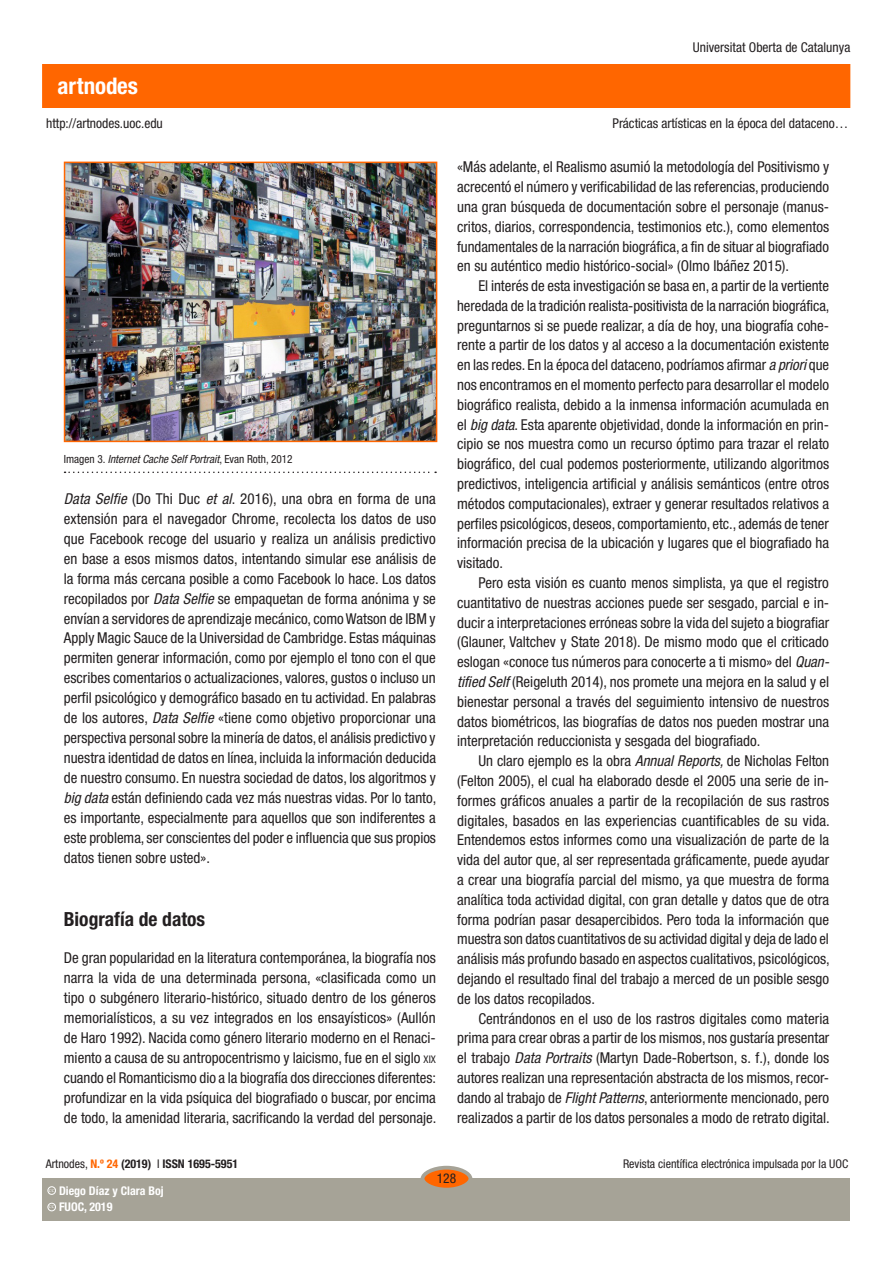
<style>
.page{position:relative;width:893px;height:1263px;background:#fff}
.page>*{position:absolute;margin:0;border:0;box-sizing:border-box;transform-origin:0 0}
.t1{font:700 condensed 22.95px "Helvetica Neue LT Std";color:#fff}
.SUBTITOLS{font:700 condensed 19.5px "Helvetica Neue LT Std";color:#231f20}
.text_general{font:condensed 15px/19.8px "Helvetica Neue LT Std";color:#231f20;text-align:justify}
.text_general_primerp{font:condensed 15px/20px "Helvetica Neue LT Std";color:#231f20;text-align:justify}
.t2{font:condensed 13.5px "Helvetica Neue LT Std";color:#231f20}
.t3{font:condensed 12px "Helvetica Neue LT Std";color:#231f20}
.t4{font:700 condensed 12px "Helvetica Neue LT Std";color:#231f20}
.t5{font:700 condensed 12px "Helvetica Neue LT Std";color:#fff}
.PEUSDEFOTO{font:italic condensed 11.25px "Helvetica Neue LT Std";color:#231f20}
.t6{font:600 3.9px "Adobe Caslon Pro";color:#fff}
.s1{font-style:normal}
.s2{font-style:italic}
.s3{font-size:10.5px}
.s4{font-weight:400}
.s5{color:#f60}
</style>
<div class="page">
<div style="left:43px;top:65px;width:807px;height:42px;background:#f60"></div>
<div style="left:43px;top:1178px;width:807px;height:42px;background:#a6a397"></div>
<div style="left:422px;top:1168px;width:48px;height:21px;background:#f60;border-radius:50%"></div>
<div style="left:421px;top:1166px;width:51px;height:25px;border:4px solid #a6a397;border-radius:50%"></div>
<div style="left:48px;top:1203px;width:8px;height:8px;border:1px solid #fff;border-radius:50%"></div>
<div style="left:48px;top:1186px;width:8px;height:8px;border:1px solid #fff;border-radius:50%"></div>
<img style="left:67px;top:165px;width:367px;height:274px">
<div style="left:64px;top:162px;width:373px;height:280px;border:2px solid #f60"></div>
<svg style="left:65px;top:471px;width:371px;height:2px"></svg>
<h1 class="t1" style="left:58px;top:72px;width:82px">artnodes</h1>
<p class="t2" style="left:46px;top:115px;width:118px">http://artnodes.uoc.edu</p>
<p class="PEUSDEFOTO" style="left:64px;top:453px;width:230px"><span class="s1">Imagen 3.</span> Internet Cache Self Portrait<span class="s1">, Evan Roth, 2012</span></p>
<p class="text_general_primerp" style="left:64px;top:488px;width:374px"><span class="s2">Data Selfie</span> (Do Thi Duc <span class="s2">et al</span>. 2016), una obra en forma de una extensión para el navegador Chrome, recolecta los datos de uso que Facebook recoge del usuario y realiza un análisis predictivo en base a esos mismos datos, intentando simular ese análisis de la forma más cercana posible a como Facebook lo hace. Los datos recopilados por <span class="s2">Data Selfie</span> se empaquetan de forma anónima y se envían a servidores de aprendizaje mecánico, como Watson de IBM y Apply Magic Sauce de la Universidad de Cambridge. Estas máquinas permiten generar información, como por ejemplo el tono con el que escribes comentarios o actualizaciones, valores, gustos o incluso un perfil psicológico y demográfico basado en tu actividad. En palabras de los autores, <span class="s2">Data Selfie</span> «tiene como objetivo proporcionar una perspectiva personal sobre la minería de datos, el análisis predictivo y nuestra identidad de datos en línea, incluida la información deducida de nuestro consumo. En nuestra sociedad de datos, los algoritmos y <span class="s2">big data</span> están definiendo cada vez más nuestras vidas. Por lo tanto, es importante, especialmente para aquellos que son indiferentes a este problema, ser conscientes del poder e influencia que sus propios datos tienen sobre usted».</p>
<p class="SUBTITOLS" style="left:64px;top:907px;width:143px">Biografía de datos</p>
<p class="text_general_primerp" style="left:64px;top:947px;width:374px">De gran popularidad en la literatura contemporánea, la biografía nos narra la vida de una determinada persona, «clasificada como un tipo o subgénero literario-histórico, situado dentro de los géneros memorialísticos, a su vez integrados en los ensayísticos» (Aullón de Haro 1992). Nacida como género literario moderno en el Renaci&shy;miento a causa de su antropocentrismo y laicismo, fue en el siglo <span class="s3">xix </span>cuando el Romanticismo dio a la biografía dos direcciones diferentes: profundizar en la vida psíquica del biografiado o buscar, por encima de todo, la amenidad literaria, sacrificando la verdad del personaje.</p>
<p class="t2" style="left:693px;top:40px;width:159px">Universitat Oberta de Catalunya</p>
<p class="t2" style="left:612px;top:115px;width:237px">Prácticas artísticas en la época del dataceno…</p>
<p class="text_general_primerp" style="left:457px;top:157px;width:374px">«Más adelante, el Realismo asumió la metodología del Positivismo y acrecentó el número y verificabilidad de las referencias, produciendo una gran búsqueda de documentación sobre el personaje (manus&shy;critos, diarios, correspondencia, testimonios etc.), como elementos fundamentales de la narración biográfica, a fin de situar al biografiado en su auténtico medio histórico-social» (Olmo Ibáñez 2015).</p>
<p class="text_general" style="left:457px;top:276px;width:374px;text-indent:21px">El interés de esta investigación se basa en, a partir de la vertiente heredada de la tradición realista-positivista de la narración biográfica, preguntarnos si se puede realizar, a día de hoy, una biografía cohe&shy;rente a partir de los datos y al acceso a la documentación existente en las redes. En la época del dataceno, podríamos afirmar <span class="s2">a priori</span> que nos encontramos en el momento perfecto para desarrollar el modelo biográfico realista, debido a la inmensa información acumulada en el <span class="s2">big data</span>. Esta aparente objetividad, donde la información en prin&shy;cipio se nos muestra como un recurso óptimo para trazar el relato biográfico, del cual podemos posteriormente, utilizando algoritmos predictivos, inteligencia artificial y análisis semánticos (entre otros métodos computacionales), extraer y generar resultados relativos a perfiles psicológicos, deseos, comportamiento, etc., además de tener información precisa de la ubicación y lugares que el biografiado ha visitado.</p>
<p class="text_general" style="left:457px;top:573px;width:374px;text-indent:21px">Pero esta visión es cuanto menos simplista, ya que el registro cuantitativo de nuestras acciones puede ser sesgado, parcial e in&shy;ducir a interpretaciones erróneas sobre la vida del sujeto a biografiar (Glauner, Valtchev y State 2018). De mismo modo que el criticado eslogan «conoce tus números para conocerte a ti mismo» del <span class="s2">Quan&shy;tified Self</span> (Reigeluth 2014), nos promete una mejora en la salud y el bienestar personal a través del seguimiento intensivo de nuestros datos biométricos, las biografías de datos nos pueden mostrar una interpretación reduccionista y sesgada del biografiado.</p>
<p class="text_general" style="left:457px;top:751px;width:374px;text-indent:21px">Un claro ejemplo es la obra <span class="s2">Annual Reports,</span> de Nicholas Felton (Felton 2005), el cual ha elaborado desde el 2005 una serie de in&shy;formes gráficos anuales a partir de la recopilación de sus rastros digitales, basados en las experiencias cuantificables de su vida.<br>Entendemos estos informes como una visualización de parte de la vida del autor que, al ser representada gráficamente, puede ayudar a crear una biografía parcial del mismo, ya que muestra de forma analítica toda actividad digital, con gran detalle y datos que de otra forma podrían pasar desapercibidos. Pero toda la información que muestra son datos cuantitativos de su actividad digital y deja de lado el análisis más profundo basado en aspectos cualitativos, psicológicos, dejando el resultado final del trabajo a merced de un posible sesgo de los datos recopilados.</p>
<p class="text_general" style="left:457px;top:1008px;width:374px;text-indent:21px">Centrándonos en el uso de los rastros digitales como materia prima para crear obras a partir de los mismos, nos gustaría presentar el trabajo <span class="s2">Data Portraits</span> (Martyn Dade-Robertson, s. f.), donde los autores realizan una representación abstracta de los mismos, recor&shy;dando al trabajo de <span class="s2">Flight Patterns</span>, anteriormente mencionado, pero realizados a partir de los datos personales a modo de retrato digital.</p>
<p class="t4" style="left:46px;top:1157px;width:194px"><span class="s4">Artnodes,</span> <span class="s5">N.º 24</span> (2019) <span class="s4">I</span> ISSN 1695-5951</p>
<p class="t6" style="left:49px;top:1205px;width:7px">CC</p>
<p class="t5" style="left:59px;top:1200px;width:55px">FUOC, 2019</p>
<p class="t5" style="left:59px;top:1183px;width:106px">Diego Díaz y Clara Boj</p>
<p class="t6" style="left:49px;top:1188px;width:7px">CC</p>
<p class="t2" style="left:437px;top:1171px;width:21px">128</p>
<p class="t3" style="left:623px;top:1157px;width:227px">Revista científica electrónica impulsada por la UOC</p>
</div>
